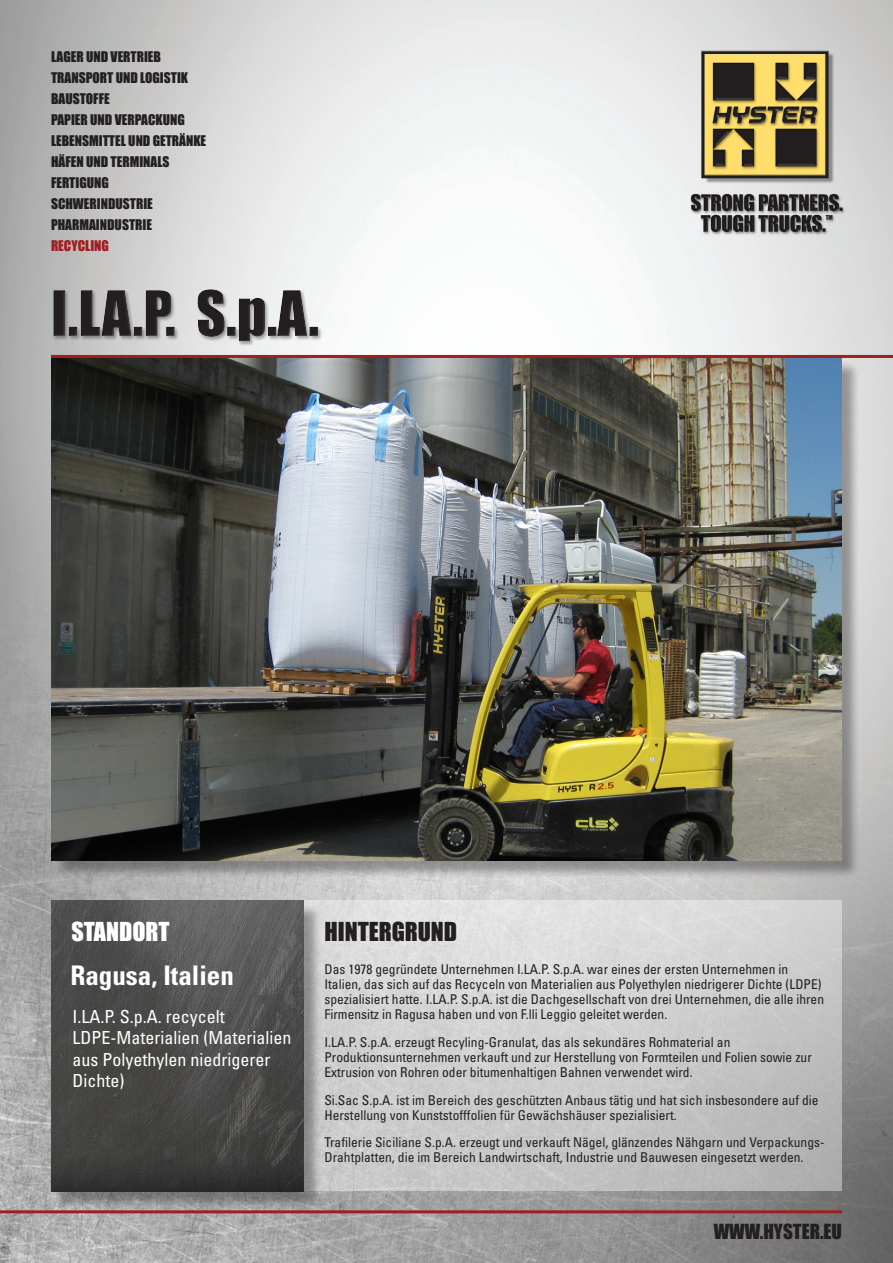
<style>
.page{position:relative;width:893px;height:1263px;background:#fff}
.page>*{position:absolute;margin:0;border:0;box-sizing:border-box;transform-origin:0 0}
.Location_Name{font:700 condensed 27px "Univers";color:#fff}
.Sub_Headline_Black{font:24px "Impact";color:#231f20}
.Sub_Headline_White{font:24px "Impact";color:#fff}
.t1{font:19.2px "Impact";color:#231f20}
.Location_Text{font:condensed 18px/21.6px "Univers";color:#fff}
.Body_Text{font:condensed 13.5px/15px "Univers";color:#231f20}
.Services_Paragraph{font:13.5px "Impact";color:#231f20}
.Services_Paragraph-2{font:13.5px "Impact";color:#a11d20}
</style>
<div class="page">
<img style="left:0;top:0;width:893px;height:1263px">
<svg style="left:303px;top:901px;width:539px;height:290px;background:#cdcdcd"></svg>
<hr style="left:0;top:1210px;width:842px;height:3px;background:#a11d20">
<div style="left:53px;top:903px;width:269px;height:307px;background:#231f20;opacity:.4"></div>
<img style="left:51px;top:901px;width:252px;height:290px">
<img style="left:687px;top:44px;width:162px;height:194px">
<div style="left:53px;top:360px;width:808px;height:519px;background:#231f20;opacity:.4"></div>
<img style="left:51px;top:358px;width:791px;height:502px">
<hr style="left:51px;top:355px;width:842px;height:3px;background:#a11d20">
<div style="left:52px;top:289px;width:271px;height:57px;background:#231f20;opacity:.4"></div>
<div style="left:51px;top:290px;width:269px;height:54px;background:#fff;opacity:.7"></div>
<div style="left:51px;top:288px;width:269px;height:54px;background:#231f20;opacity:.23"></div>
<p class="Services_Paragraph" style="left:51px;top:46px;width:111px">LAGER UND VERTRIEB</p>
<p class="Services_Paragraph" style="left:51px;top:67px;width:139px">TRANSPORT UND LOGISTIK</p>
<p class="Services_Paragraph" style="left:51px;top:88px;width:60px">BAUSTOFFE</p>
<p class="Services_Paragraph" style="left:51px;top:109px;width:135px">PAPIER UND VERPACKUNG</p>
<p class="Services_Paragraph" style="left:51px;top:130px;width:157px">LEBENSMITTEL UND GETRÄNKE</p>
<p class="Services_Paragraph" style="left:51px;top:151px;width:120px">HÄFEN UND TERMINALS</p>
<p class="Services_Paragraph" style="left:51px;top:172px;width:59px">FERTIGUNG</p>
<p class="Services_Paragraph" style="left:51px;top:193px;width:103px">SCHWERINDUSTRIE</p>
<p class="Services_Paragraph" style="left:51px;top:214px;width:102px">PHARMAINDUSTRIE</p>
<p class="Services_Paragraph-2" style="left:51px;top:235px;width:60px">RECYCLING</p>
<p class="Sub_Headline_White" style="left:71px;top:913px;width:100px">STANDORT</p>
<p class="Sub_Headline_Black" style="left:324px;top:913px;width:134px">HINTERGRUND</p>
<p class="Location_Name" style="left:70px;top:958px;width:165px">Ragusa, Italien</p>
<p class="Location_Text" style="left:72px;top:1005px;width:154px">I.LA.P. S.p.A. recycelt</p>
<p class="Location_Text" style="left:72px;top:1027px;width:220px">LDPE-Materialien (Materialien aus Polyethylen niedrigerer<br>Dichte)</p>
<p class="Body_Text" style="left:324px;top:961px;width:501px">Das 1978 gegründete Unternehmen I.LA.P. S.p.A. war eines der ersten Unternehmen in Italien, das sich auf das Recyceln von Materialien aus Polyethylen niedrigerer Dichte (LDPE) spezialisiert hatte. I.LA.P. S.p.A. ist die Dachgesellschaft von drei Unternehmen, die alle ihren Firmensitz in Ragusa haben und von F.lli Leggio geleitet werden.</p>
<p class="Body_Text" style="left:324px;top:1034px;width:489px">I.LA.P. S.p.A. erzeugt Recyling-Granulat, das als sekundäres Rohmaterial an<br>Produktionsunternehmen verkauft und zur Herstellung von Formteilen und Folien sowie zur<br>Extrusion von Rohren oder bitumenhaltigen Bahnen verwendet wird.</p>
<p class="Body_Text" style="left:324px;top:1092px;width:496px">Si.Sac S.p.A. ist im Bereich des geschützten Anbaus tätig und hat sich insbesondere auf die<br>Herstellung von Kunststofffolien für Gewächshäuser spezialisiert.</p>
<p class="Body_Text" style="left:324px;top:1135px;width:502px">Trafilerie Siciliane S.p.A. erzeugt und verkauft Nägel, glänzendes Nähgarn und Verpackungs-<br>Drahtplatten, die im Bereich Landwirtschaft, Industrie und Bauwesen eingesetzt werden.</p>
<p class="t1" style="left:714px;top:1216px;width:130px">WWW.HYSTER.EU</p>
</div>
